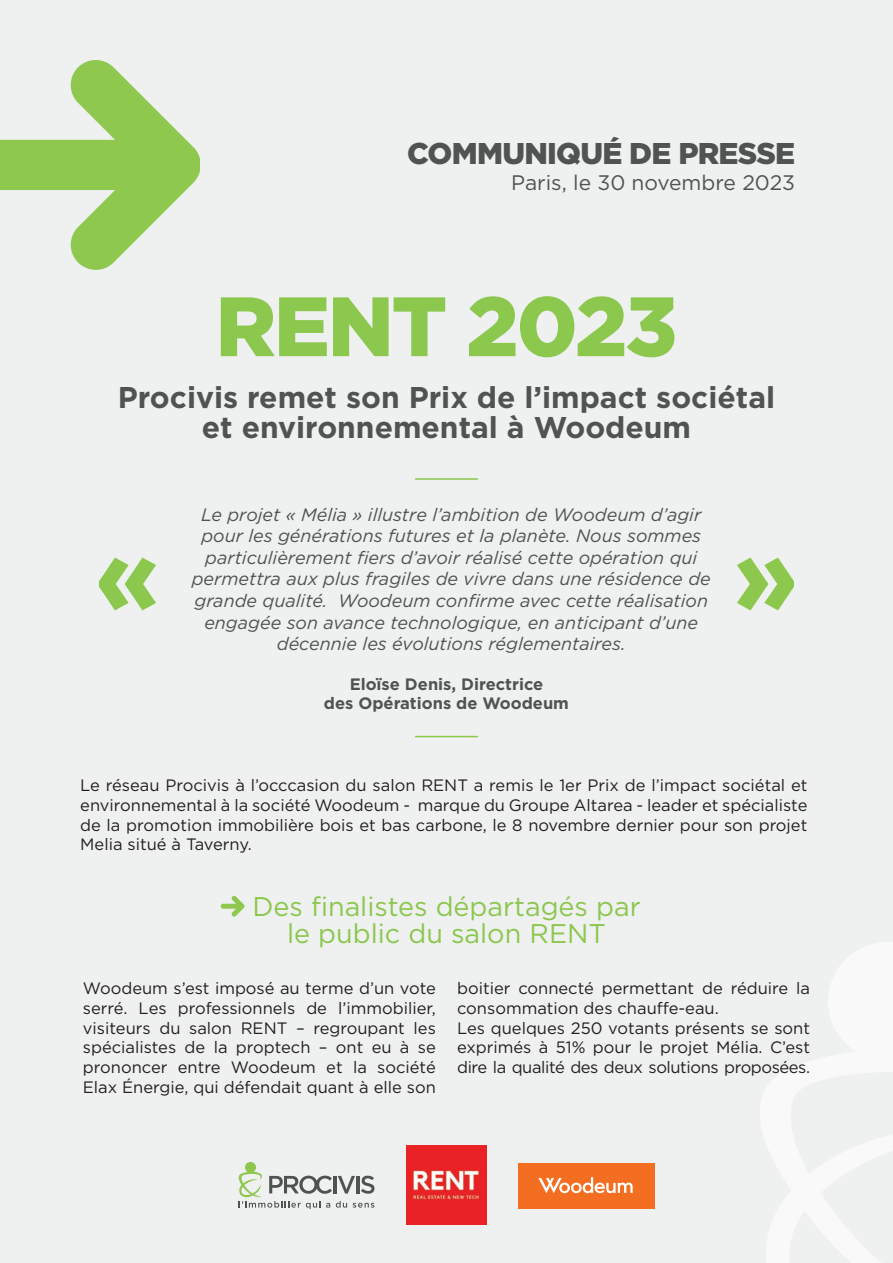
<style>
.page{position:relative;width:893px;height:1263px;background:#eff0f0}
.page>*{position:absolute;margin:0;border:0;box-sizing:border-box;transform-origin:0 0}
.t1{font:900 111px "Gotham";color:#8dc84e;scale:.9 1}
.t2{font:900 84px "Gotham";letter-spacing:-.025em;color:#8dc84e}
.t3{font:700 30px/30px "Gotham";color:#505352;text-align:center}
.t4{font:900 30px "Gotham";letter-spacing:-.025em;color:#505352}
.t5{font:27px/27px "Gotham";color:#8cc74e;text-align:center}
.t6{font:21px "Gotham";color:#505352}
.t7{font:italic 18px/21.6px "Gotham";color:#505352;text-align:center}
.t8{font:16.5px/19.8px "Gotham";color:#231f20;text-align:justify}
.t9{font:700 16.5px/19.8px "Gotham";color:#505352;text-align:center}
</style>
<div class="page">
<hr style="left:415px;top:478px;width:63px;height:2px;background:#8dc84e">
<hr style="left:415px;top:736px;width:63px;height:1px;background:#8dc84e">
<svg style="left:0;top:60px;width:200px;height:210px"></svg>
<svg style="left:238px;top:1162px;width:136px;height:47px"></svg>
<svg style="left:221px;top:896px;width:23px;height:20px"></svg>
<img style="left:407px;top:1145px;width:79px;height:80px">
<div style="left:518px;top:1163px;width:137px;height:45px;background:#f36e21"></div>
<svg style="left:538px;top:1177px;width:95px;height:16px"></svg>
<h3 class="t4" style="left:407px;top:133px;width:390px">COMMUNIQUÉ DE PRESSE</h3>
<p class="t6" style="left:511px;top:169px;width:285px">Paris, le 30 novembre 2023</p>
<h2 class="t2" style="left:216px;top:269px;width:463px">RENT 2023</h2>
<h3 class="t3" style="left:118px;top:382px;width:659px">Procivis remet son Prix de l’impact sociétal et environnemental à Woodeum</h3>
<h1 class="t1" style="left:96px;top:498px;width:72px">«</h1>
<p class="t7" style="left:192px;top:503px;width:520px">Le projet « Mélia » illustre l’ambition de Woodeum d’agir pour les générations futures et la planète. Nous sommes particulièrement fiers d’avoir réalisé cette opération qui permettra aux plus fragiles de vivre dans une résidence de grande qualité. Woodeum confirme avec cette réalisation engagée son avance technologique, en anticipant d’une décennie les évolutions réglementaires.</p>
<p class="t9" style="left:324px;top:674px;width:246px">Eloïse Denis, Directrice<br>des Opérations de Woodeum</p>
<p class="t8" style="left:80px;top:775px;width:729px">Le réseau Procivis à l’occcasion du salon RENT a remis le 1er Prix de l’impact sociétal et environnemental à la société Woodeum - marque du Groupe Altarea - leader et spécialiste de la promotion immobilière bois et bas carbone, le 8 novembre dernier pour son projet Melia situé à Taverny.</p>
<h3 class="t5" style="left:252px;top:892px;width:390px">Des finalistes départagés par le public du salon RENT</h3>
<p class="t8" style="left:83px;top:978px;width:354px">Woodeum s’est imposé au terme d’un vote serré. Les professionnels de l’immobilier, visiteurs du salon RENT – regroupant les spécialistes de la proptech – ont eu à se prononcer entre Woodeum et la société Elax Énergie, qui défendait quant à elle son</p>
<p class="t8" style="left:457px;top:978px;width:354px;text-align:left">boitier connecté permettant de réduire la consommation des chauffe-eau.<br>Les quelques 250 votants présents se sont exprimés à 51% pour le projet Mélia. C’est dire la qualité des deux solutions proposées.</p>
</div>
